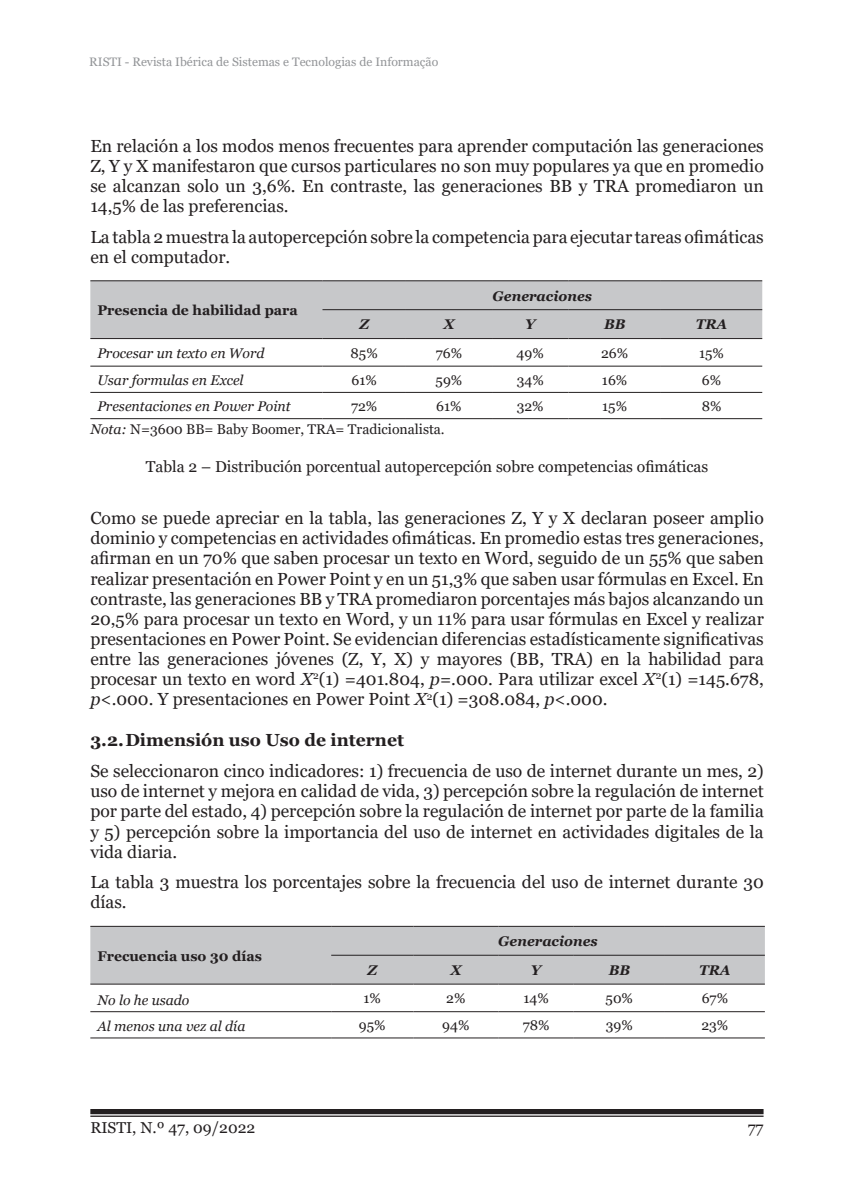
<style>
.page{position:relative;width:844px;height:1191px;background:#fff}
.page>*{position:absolute;margin:0;border:0;box-sizing:border-box;transform-origin:0 0}
.txt{font:17.5px/20.1px "Georgia";color:#231f20;text-align:justify}
.t1{font:700 17.5px "Georgia";color:#231f20}
.legned{font:15.75px "Georgia";color:#231f20}
.tb{font:14px "Georgia";color:#231f20}
.tb-2{font:italic 14px "Georgia";color:#231f20}
.tb-3{font:700 14px "Georgia";color:#231f20}
.tb-4{font:italic 700 14px "Georgia";color:#231f20}
.t2{font:12.25px "Georgia";color:#939598}
.s1{font-style:italic}
</style>
<div class="page">
<div style="left:90px;top:1109px;width:673px;height:5px;background:#231f20"></div>
<hr style="left:90px;top:1115px;width:673px;height:1px;background:#231f20">
<div style="left:90px;top:281px;width:672px;height:57px;background:#c7c8ca"></div>
<svg style="left:90px;top:339px;width:672px;height:53px"></svg>
<hr style="left:90px;top:280px;width:232px;height:1px;background:#231f20">
<hr style="left:322px;top:280px;width:84px;height:1px;background:#231f20">
<hr style="left:406px;top:280px;width:86px;height:1px;background:#231f20">
<hr style="left:492px;top:280px;width:76px;height:1px;background:#231f20">
<hr style="left:568px;top:280px;width:92px;height:1px;background:#231f20">
<hr style="left:660px;top:280px;width:102px;height:1px;background:#231f20">
<hr style="left:322px;top:309px;width:84px;height:1px;background:#231f20">
<hr style="left:406px;top:309px;width:86px;height:1px;background:#231f20">
<hr style="left:492px;top:309px;width:76px;height:1px;background:#231f20">
<hr style="left:568px;top:309px;width:92px;height:1px;background:#231f20">
<hr style="left:660px;top:309px;width:102px;height:1px;background:#231f20">
<hr style="left:90px;top:338px;width:232px;height:1px;background:#231f20">
<hr style="left:322px;top:338px;width:84px;height:1px;background:#231f20">
<hr style="left:406px;top:338px;width:86px;height:1px;background:#231f20">
<hr style="left:492px;top:338px;width:76px;height:1px;background:#231f20">
<hr style="left:568px;top:338px;width:92px;height:1px;background:#231f20">
<hr style="left:660px;top:338px;width:102px;height:1px;background:#231f20">
<hr style="left:90px;top:366px;width:232px;height:1px;background:#231f20">
<hr style="left:322px;top:366px;width:84px;height:1px;background:#231f20">
<hr style="left:406px;top:366px;width:86px;height:1px;background:#231f20">
<hr style="left:492px;top:366px;width:76px;height:1px;background:#231f20">
<hr style="left:568px;top:366px;width:92px;height:1px;background:#231f20">
<hr style="left:660px;top:366px;width:102px;height:1px;background:#231f20">
<hr style="left:90px;top:392px;width:232px;height:1px;background:#231f20">
<hr style="left:322px;top:392px;width:84px;height:1px;background:#231f20">
<hr style="left:406px;top:392px;width:86px;height:1px;background:#231f20">
<hr style="left:492px;top:392px;width:76px;height:1px;background:#231f20">
<hr style="left:568px;top:392px;width:92px;height:1px;background:#231f20">
<hr style="left:660px;top:392px;width:102px;height:1px;background:#231f20">
<hr style="left:90px;top:418px;width:232px;height:1px;background:#231f20">
<hr style="left:322px;top:418px;width:84px;height:1px;background:#231f20">
<hr style="left:406px;top:418px;width:86px;height:1px;background:#231f20">
<hr style="left:492px;top:418px;width:76px;height:1px;background:#231f20">
<hr style="left:568px;top:418px;width:92px;height:1px;background:#231f20">
<hr style="left:660px;top:418px;width:102px;height:1px;background:#231f20">
<svg style="left:90px;top:927px;width:674px;height:86px"></svg>
<hr style="left:90px;top:926px;width:241px;height:1px;background:#231f20">
<hr style="left:331px;top:926px;width:82px;height:1px;background:#231f20">
<hr style="left:413px;top:926px;width:85px;height:1px;background:#231f20">
<hr style="left:498px;top:926px;width:75px;height:1px;background:#231f20">
<hr style="left:573px;top:926px;width:91px;height:1px;background:#231f20">
<hr style="left:664px;top:926px;width:100px;height:1px;background:#231f20">
<hr style="left:331px;top:954px;width:82px;height:1px;background:#231f20">
<hr style="left:413px;top:954px;width:85px;height:1px;background:#231f20">
<hr style="left:498px;top:954px;width:75px;height:1px;background:#231f20">
<hr style="left:573px;top:954px;width:91px;height:1px;background:#231f20">
<hr style="left:664px;top:954px;width:100px;height:1px;background:#231f20">
<hr style="left:90px;top:983px;width:241px;height:1px;background:#231f20">
<hr style="left:331px;top:983px;width:82px;height:1px;background:#231f20">
<hr style="left:413px;top:983px;width:85px;height:1px;background:#231f20">
<hr style="left:498px;top:983px;width:75px;height:1px;background:#231f20">
<hr style="left:573px;top:983px;width:91px;height:1px;background:#231f20">
<hr style="left:664px;top:983px;width:100px;height:1px;background:#231f20">
<hr style="left:90px;top:1011px;width:241px;height:1px;background:#231f20">
<hr style="left:331px;top:1011px;width:82px;height:1px;background:#231f20">
<hr style="left:413px;top:1011px;width:85px;height:1px;background:#231f20">
<hr style="left:498px;top:1011px;width:75px;height:1px;background:#231f20">
<hr style="left:573px;top:1011px;width:91px;height:1px;background:#231f20">
<hr style="left:664px;top:1011px;width:100px;height:1px;background:#231f20">
<hr style="left:90px;top:1037px;width:241px;height:1px;background:#231f20">
<hr style="left:331px;top:1037px;width:82px;height:1px;background:#231f20">
<hr style="left:413px;top:1037px;width:85px;height:1px;background:#231f20">
<hr style="left:498px;top:1037px;width:75px;height:1px;background:#231f20">
<hr style="left:573px;top:1037px;width:91px;height:1px;background:#231f20">
<hr style="left:664px;top:1037px;width:100px;height:1px;background:#231f20">
<p class="t2" style="left:89px;top:54px;width:350px">RISTI - Revista Ibérica de Sistemas e Tecnologias de Informação</p>
<p class="txt" style="left:90px;top:136px;width:674px">En relación a los modos menos frecuentes para aprender computación las generaciones Z, Y y X manifestaron que cursos particulares no son muy populares ya que en promedio se alcanzan solo un 3,6%. En contraste, las generaciones BB y TRA promediaron un 14,5% de las preferencias.</p>
<p class="txt" style="left:90px;top:227px;width:674px">La tabla 2 muestra la autopercepción sobre la competencia para ejecutar tareas ofimáticas en el computador.</p>
<p class="tb-3" style="left:97px;top:301px;width:202px">Presencia de habilidad para</p>
<p class="tb-4" style="left:492px;top:286px;width:101px">Generaciones</p>
<p class="tb-4" style="left:359px;top:315px;width:11px">Z</p>
<p class="tb-4" style="left:443px;top:315px;width:13px">X</p>
<p class="tb-4" style="left:525px;top:315px;width:12px">Y</p>
<p class="tb-4" style="left:604px;top:315px;width:23px">BB</p>
<p class="tb-4" style="left:695px;top:315px;width:33px">TRA</p>
<p class="tb-2" style="left:97px;top:344px;width:169px">Procesar un texto en Word</p>
<p class="tb" style="left:350px;top:344px;width:29px">85%</p>
<p class="tb" style="left:435px;top:344px;width:28px">76%</p>
<p class="tb" style="left:516px;top:344px;width:29px">49%</p>
<p class="tb" style="left:601px;top:344px;width:29px">26%</p>
<p class="tb" style="left:699px;top:344px;width:26px">15%</p>
<p class="tb-2" style="left:97px;top:371px;width:148px">Usar formulas en Excel</p>
<p class="tb" style="left:351px;top:371px;width:27px">61%</p>
<p class="tb" style="left:435px;top:371px;width:28px">59%</p>
<p class="tb" style="left:516px;top:371px;width:29px">34%</p>
<p class="tb" style="left:602px;top:371px;width:27px">16%</p>
<p class="tb" style="left:701px;top:371px;width:21px">6%</p>
<p class="tb-2" style="left:97px;top:397px;width:195px">Presentaciones en Power Point</p>
<p class="tb" style="left:351px;top:397px;width:28px">72%</p>
<p class="tb" style="left:436px;top:397px;width:27px">61%</p>
<p class="tb" style="left:516px;top:397px;width:28px">32%</p>
<p class="tb" style="left:602px;top:397px;width:26px">15%</p>
<p class="tb" style="left:701px;top:397px;width:21px">8%</p>
<p class="tb" style="left:90px;top:420px;width:356px"><span class="s1">Nota:</span> N=3600 BB= Baby Boomer, TRA= Tradicionalista.</p>
<p class="legned" style="left:146px;top:457px;width:564px">Tabla 2 – Distribución porcentual autopercepción sobre competencias ofimáticas</p>
<p class="txt" style="left:90px;top:508px;width:674px">Como se puede apreciar en la tabla, las generaciones Z, Y y X declaran poseer amplio dominio y competencias en actividades ofimáticas. En promedio estas tres generaciones, afirman en un 70% que saben procesar un texto en Word, seguido de un 55% que saben realizar presentación en Power Point y en un 51,3% que saben usar fórmulas en Excel. En contraste, las generaciones BB y TRA promediaron porcentajes más bajos alcanzando un 20,5% para procesar un texto en Word, y un 11% para usar fórmulas en Excel y realizar presentaciones en Power Point. Se evidencian diferencias estadísticamente significativas entre las generaciones jóvenes (Z, Y, X) y mayores (BB, TRA) en la habilidad para procesar un texto en word <span class="s1">X</span><sup>2</sup>(1) =401.804, <span class="s1">p</span>=.000. Para utilizar excel <span class="s1">X</span><sup>2</sup>(1) =145.678, <span class="s1">p</span>&lt;.000. Y presentaciones en Power Point <span class="s1">X</span><sup>2</sup>(1) =308.084, <span class="s1">p</span>&lt;.000.</p>
<h2 class="t1" style="left:90px;top:729px;width:315px">3.2.Dimensión uso Uso de internet</h2>
<p class="txt" style="left:90px;top:761px;width:674px">Se seleccionaron cinco indicadores: 1) frecuencia de uso de internet durante un mes, 2) uso de internet y mejora en calidad de vida, 3) percepción sobre la regulación de internet por parte del estado, 4) percepción sobre la regulación de internet por parte de la familia y 5) percepción sobre la importancia del uso de internet en actividades digitales de la vida diaria.</p>
<p class="txt" style="left:90px;top:872px;width:674px">La tabla 3 muestra los porcentajes sobre la frecuencia del uso de internet durante 30 días.</p>
<p class="tb-3" style="left:97px;top:946px;width:166px">Frecuencia uso 30 días</p>
<p class="tb-4" style="left:498px;top:932px;width:101px">Generaciones</p>
<p class="tb-4" style="left:367px;top:961px;width:11px">Z</p>
<p class="tb-4" style="left:450px;top:961px;width:13px">X</p>
<p class="tb-4" style="left:531px;top:961px;width:12px">Y</p>
<p class="tb-4" style="left:608px;top:961px;width:23px">BB</p>
<p class="tb-4" style="left:699px;top:961px;width:33px">TRA</p>
<p class="tb-2" style="left:97px;top:991px;width:94px">No lo he usado</p>
<p class="tb" style="left:363px;top:990px;width:19px">1%</p>
<p class="tb" style="left:446px;top:990px;width:21px">2%</p>
<p class="tb" style="left:523px;top:990px;width:27px">14%</p>
<p class="tb" style="left:605px;top:990px;width:29px">50%</p>
<p class="tb" style="left:701px;top:990px;width:28px">67%</p>
<p class="tb-2" style="left:97px;top:1017px;width:149px">Al menos una vez al día</p>
<p class="tb" style="left:359px;top:1016px;width:28px">95%</p>
<p class="tb" style="left:442px;top:1016px;width:29px">94%</p>
<p class="tb" style="left:522px;top:1016px;width:28px">78%</p>
<p class="tb" style="left:605px;top:1016px;width:29px">39%</p>
<p class="tb" style="left:701px;top:1016px;width:28px">23%</p>
<p class="legned" style="left:90px;top:1117px;width:166px">RISTI, N.º 47, 09/2022</p>
<p class="legned" style="left:747px;top:1118px;width:17px">77</p>
</div>
